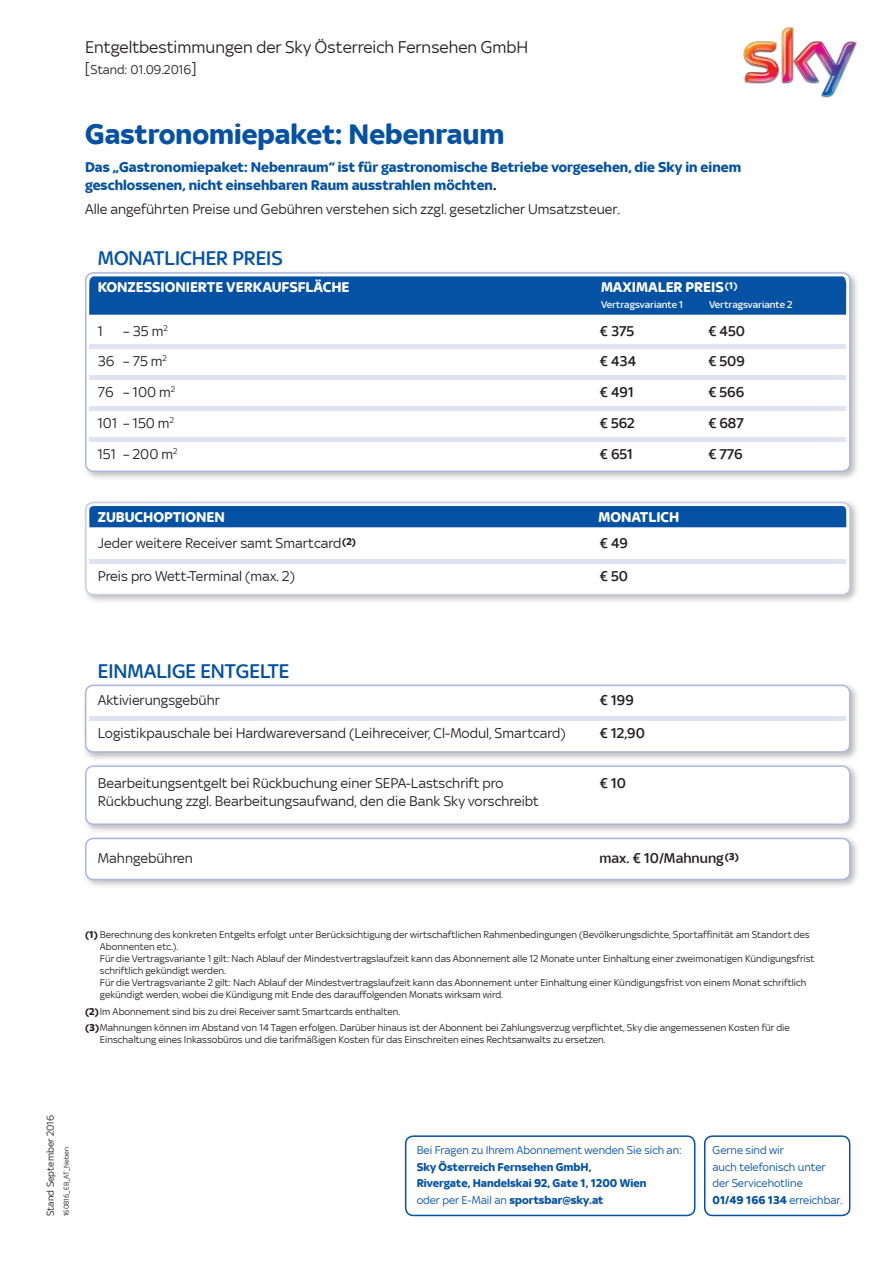
<style>
.page{position:relative;width:893px;height:1263px;background:#fff}
.page>*{position:absolute;margin:0;border:0;box-sizing:border-box;transform-origin:0 0}
.t1{font:700 30px "Sky Text";color:#0551a4}
.t2{font:500 21px "Sky Text";color:#0551a4}
.t3{font:18px "Sky Text";color:#231f20}
.NEU{font:15px "Sky Text";color:#231f20}
.t4{font:700 15px "Sky Text";color:#0551a4}
.NEU-2{font:500 15px "Sky Text";color:#231f20}
.t5{font:700 15px "Sky Text";color:#fff}
.t6{font:13.5px "Sky Text";color:#231f20}
.NEU-3{font:700 12px "Sky Text";color:#0551a4}
.NEU-4{font:12px "Sky Text";color:#0551a4}
.Rechtstexte{font:10.5px/12px "Sky Text";color:#231f20}
.Abstand{font:10.5px/12px "Sky Text";color:#231f20}
.t7{font:500 10.5px "Sky Text";color:#fff}
.t8{font:7.5px "Sky Text";color:#231f20}
.s1{font-size:15px}
.s2{color:#231f20}
.s3{font-weight:700}
.s4{font-weight:400}
</style>
<div class="page">
<img style="left:743px;top:27px;width:114px;height:71px">
<div style="left:82px;top:499px;width:777px;height:105px;background:#231f20;opacity:.3"></div>
<div style="left:86px;top:502px;width:764px;height:93px;background:#fff;border-radius:8px"></div>
<div style="left:85px;top:502px;width:765px;height:93px;border:2px solid #c7cce6;border-radius:8px"></div>
<div style="left:82px;top:269px;width:777px;height:212px;background:#231f20;opacity:.3"></div>
<div style="left:86px;top:273px;width:764px;height:198px;background:#fff;border-radius:8px"></div>
<div style="left:85px;top:272px;width:765px;height:200px;border:2px solid #aeb7db;border-radius:8px"></div>
<div style="left:89px;top:276px;width:757px;height:39px;background:#0551a4"></div>
<div style="left:82px;top:681px;width:777px;height:81px;background:#231f20;opacity:.3"></div>
<div style="left:86px;top:685px;width:764px;height:67px;background:#fff;border-radius:8px"></div>
<div style="left:85px;top:685px;width:765px;height:68px;border:2px solid #aeb7db;border-radius:8px"></div>
<div style="left:82px;top:762px;width:777px;height:72px;background:#231f20;opacity:.3"></div>
<div style="left:86px;top:766px;width:764px;height:58px;background:#fff;border-radius:8px"></div>
<div style="left:85px;top:765px;width:765px;height:60px;border:2px solid #aeb7db;border-radius:8px"></div>
<div style="left:82px;top:834px;width:777px;height:55px;background:#231f20;opacity:.3"></div>
<div style="left:86px;top:838px;width:764px;height:41px;background:#fff;border-radius:8px"></div>
<div style="left:85px;top:838px;width:765px;height:42px;border:2px solid #aeb7db;border-radius:8px"></div>
<div style="left:89px;top:506px;width:757px;height:21px;background:#0551a4"></div>
<div style="left:405px;top:1135px;width:290px;height:81px;border:2px solid #0551a4;border-radius:8px"></div>
<div style="left:704px;top:1135px;width:146px;height:81px;border:2px solid #0551a4;border-radius:8px"></div>
<div style="left:89px;top:344px;width:757px;height:5px;background:#e0e4f2"></div>
<hr style="left:89px;top:375px;width:757px;height:4px;background:#e0e4f2">
<hr style="left:89px;top:406px;width:757px;height:4px;background:#e0e4f2">
<hr style="left:89px;top:437px;width:757px;height:4px;background:#e0e4f2">
<hr style="left:89px;top:559px;width:757px;height:4px;background:#e0e4f2">
<div style="left:89px;top:716px;width:757px;height:5px;background:#e0e4f2"></div>
<p class="t3" style="left:85px;top:37px;width:445px">Entgeltbestimmungen der Sky Österreich Fernsehen GmbH</p>
<p class="t6" style="left:85px;top:62px;width:113px"><span class="s1">[</span>Stand: 01.09.2016<span class="s1">]</span></p>
<p class="t1" style="left:85px;top:117px;width:421px">Gastronomiepaket: Nebenraum</p>
<p class="t4" style="left:85px;top:158px;width:658px">Das „Gastronomiepaket: Nebenraum“ ist für gastronomische Betriebe vorgesehen, die Sky in einem</p>
<p class="t4" style="left:85px;top:176px;width:413px">geschlossenen, nicht einsehbaren Raum ausstrahlen möchten<span class="s2">.</span></p>
<p class="NEU" style="left:85px;top:201px;width:536px">Alle angeführten Preise und Gebühren verstehen sich zzgl. gesetzlicher Umsatzsteuer.</p>
<p class="t2" style="left:98px;top:246px;width:186px">MONATLICHER PREIS</p>
<p class="t5" style="left:98px;top:278px;width:253px">KONZESSIONIERTE VERKAUFSFLÄCHE</p>
<p class="NEU" style="left:98px;top:322px;width:7px">1</p>
<p class="NEU" style="left:123px;top:322px;width:46px">– 35 m<sup>2</sup></p>
<p class="NEU" style="left:98px;top:353px;width:71px">36 – 75 m<sup>2</sup></p>
<p class="NEU" style="left:98px;top:384px;width:79px">76 – 100 m<sup>2</sup></p>
<p class="NEU" style="left:98px;top:415px;width:78px">101 – 150 m<sup>2</sup></p>
<p class="NEU" style="left:98px;top:445px;width:81px">151 – 200 m<sup>2</sup></p>
<p class="t5" style="left:98px;top:508px;width:129px">ZUBUCHOPTIONEN</p>
<p class="NEU" style="left:98px;top:535px;width:260px">Jeder weitere Receiver samt Smartcard<sup>(2)</sup></p>
<p class="NEU" style="left:98px;top:568px;width:199px">Preis pro Wett-Terminal (max. 2)</p>
<p class="t5" style="left:601px;top:278px;width:138px">MAXIMALER PREIS<sup>(1)</sup></p>
<p class="t7" style="left:601px;top:299px;width:84px">Vertragsvariante 1</p>
<p class="t7" style="left:709px;top:299px;width:85px">Vertragsvariante 2</p>
<p class="NEU-2" style="left:600px;top:322px;width:36px">€ 375</p>
<p class="NEU-2" style="left:600px;top:353px;width:38px">€ 434</p>
<p class="NEU-2" style="left:600px;top:384px;width:36px">€ 491</p>
<p class="NEU-2" style="left:600px;top:414px;width:37px">€ 562</p>
<p class="NEU-2" style="left:600px;top:445px;width:35px">€ 651</p>
<p class="t5" style="left:598px;top:508px;width:82px">MONATLICH</p>
<p class="NEU-2" style="left:600px;top:535px;width:30px">€ 49</p>
<p class="NEU-2" style="left:600px;top:568px;width:30px">€ 50</p>
<p class="NEU-2" style="left:708px;top:322px;width:39px">€ 450</p>
<p class="NEU-2" style="left:708px;top:353px;width:38px">€ 509</p>
<p class="NEU-2" style="left:708px;top:384px;width:38px">€ 566</p>
<p class="NEU-2" style="left:708px;top:414px;width:37px">€ 687</p>
<p class="NEU-2" style="left:708px;top:445px;width:36px">€ 776</p>
<p class="t2" style="left:98px;top:659px;width:193px">EINMALIGE ENTGELTE</p>
<p class="NEU" style="left:98px;top:692px;width:123px">Aktivierungsgebühr</p>
<p class="NEU" style="left:98px;top:725px;width:469px">Logistikpauschale bei Hardwareversand (Leihreceiver, Cl-Modul, Smartcard)</p>
<p class="NEU" style="left:98px;top:775px;width:407px">Bearbeitungsentgelt bei Rückbuchung einer SEPA-Lastschrift pro</p>
<p class="NEU" style="left:98px;top:793px;width:443px">Rückbuchung zzgl. Bearbeitungsaufwand, den die Bank Sky vorschreibt</p>
<p class="NEU-2" style="left:600px;top:692px;width:36px">€ 199</p>
<p class="NEU-2" style="left:600px;top:725px;width:47px">€ 12,90</p>
<p class="NEU-2" style="left:600px;top:775px;width:28px">€ 10</p>
<p class="NEU" style="left:98px;top:850px;width:97px">Mahngebühren</p>
<p class="NEU-2" style="left:600px;top:849px;width:141px">max. € 10/Mahnung<sup>(3)</sup></p>
<p class="Rechtstexte" style="left:100px;top:929px;width:716px;text-indent:-15px"><span class="s3">(1)</span> Berechnung des konkreten Entgelts erfolgt unter Berücksichtigung der wirtschaftlichen Rahmenbedingungen (Bevölkerungsdichte, Sportaffinität am Standort des Abonnenten etc.).<br>Für die Vertragsvariante 1 gilt: Nach Ablauf der Mindestvertragslaufzeit kann das Abonnement alle 12 Monate unter Einhaltung einer zweimonatigen Kündigungsfrist schriftlich gekündigt werden.<br>Für die Vertragsvariante 2 gilt: Nach Ablauf der Mindestvertragslaufzeit kann das Abonnement unter Einhaltung einer Kündigungsfrist von einem Monat schriftlich gekündigt werden, wobei die Kündigung mit Ende des darauffolgenden Monats wirksam wird.</p>
<p class="Abstand" style="left:85px;top:1005px;width:317px"><span class="s3">(2)</span>Im Abonnement sind bis zu drei Receiver samt Smartcards enthalten.</p>
<p class="Abstand" style="left:100px;top:1021px;width:691px;text-indent:-15px"><span class="s3">(3)</span>Mahnungen können im Abstand von 14 Tagen erfolgen. Darüber hinaus ist der Abonnent bei Zahlungsverzug verpflichtet, Sky die angemessenen Kosten für die<br>Einschaltung eines Inkassobüros und die tarifmäßigen Kosten für das Einschreiten eines Rechtsanwalts zu ersetzen.</p>
<p class="Rechtstexte" style="left:44px;top:1216px;width:103px;rotate:-90deg">Stand September 2016</p>
<p class="t8" style="left:62px;top:1216px;width:71px;rotate:-90deg">160816_EB_AT_Neben</p>
<p class="NEU-4" style="left:417px;top:1144px;width:267px">Bei Fragen zu Ihrem Abonnement wenden Sie sich an:</p>
<p class="NEU-3" style="left:417px;top:1160px;width:176px">Sky Österreich Fernsehen GmbH,</p>
<p class="NEU-3" style="left:417px;top:1176px;width:231px">Rivergate, Handelskai 92, Gate 1, 1200 Wien</p>
<p class="NEU-3" style="left:417px;top:1193px;width:188px"><span class="s4">oder per E-Mail an</span> sportsbar@sky.at</p>
<p class="NEU-4" style="left:712px;top:1144px;width:73px">Gerne sind wir</p>
<p class="NEU-4" style="left:712px;top:1160px;width:115px">auch telefonisch unter</p>
<p class="NEU-4" style="left:712px;top:1177px;width:92px">der Servicehotline</p>
<p class="NEU-3" style="left:712px;top:1193px;width:132px">01/49 166 134 <span class="s4">erreichbar.</span></p>
</div>
